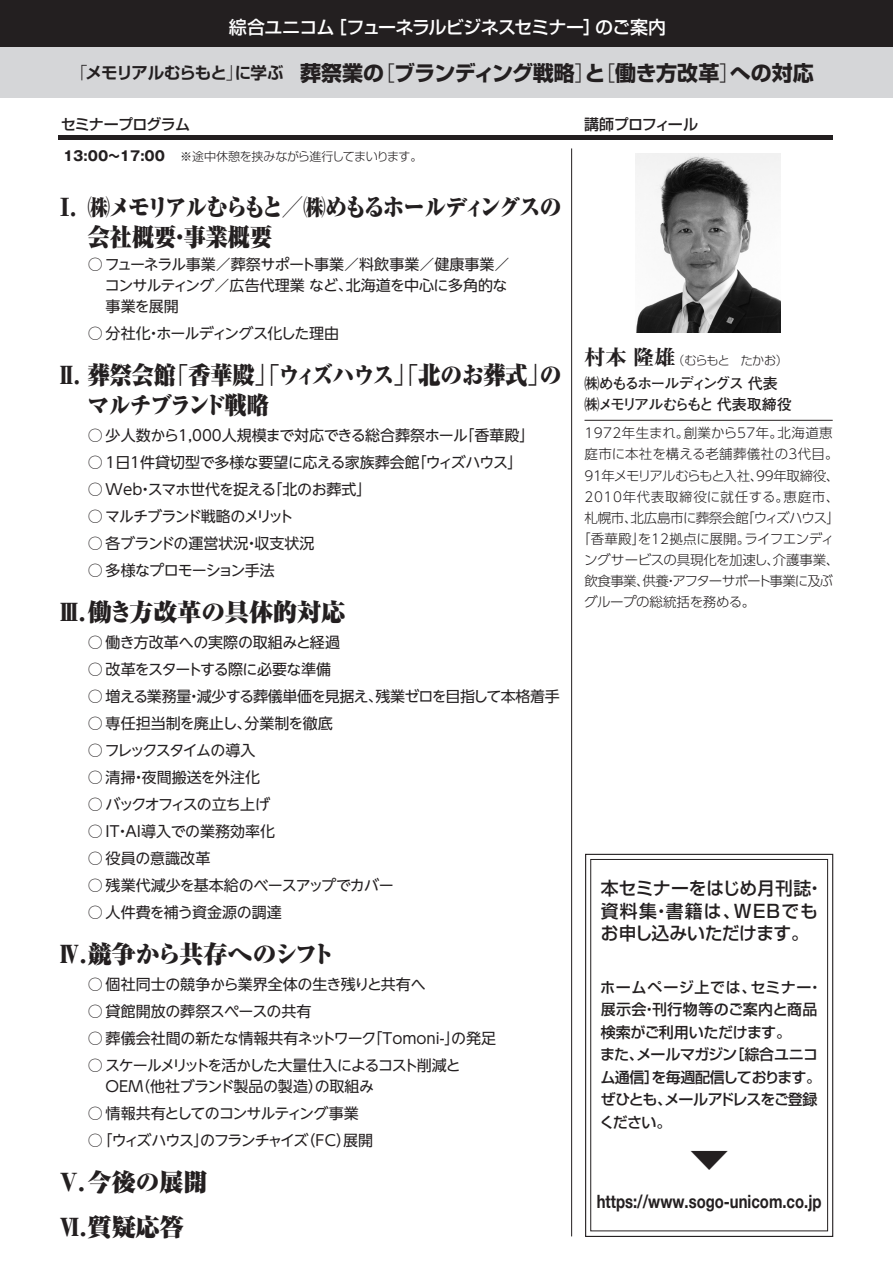
<style>
.page{position:relative;width:893px;height:1263px;background:#fff}
.page>*{position:absolute;margin:0;border:0;box-sizing:border-box;transform-origin:0 0}
.t1{font:500 31.05px "Shin Go Pro";color:#231f20;scale:1.3 1}
.t2{font:900 24px/30px "Ryumin Pro";letter-spacing:-.035em;color:#231f20;scale:.92 1}
.t3{font:900 24px/30px "Ryumin Pro";letter-spacing:-.08em;color:#231f20;scale:.92 1}
.t4{font:900 24px/45px "Ryumin Pro";color:#231f20}
.t5{font:900 24px "Ryumin Pro";letter-spacing:-.035em;color:#231f20}
.t6{font:700 21px "Shin Go Pro";letter-spacing:-.01em;color:#231f20}
.t7{font:700 18.3px "Helvetica Neue";color:#231f20;scale:.81 1}
.t8{font:500 18px/22.5px "Shin Go Pro";color:#231f20}
.t9{font:500 18px "Shin Go Pro";letter-spacing:-.04em;color:#fff}
.t10{font:15px/21px "UD Shin Go NT Pro";letter-spacing:-.03em;color:#231f20;text-align:justify}
.t11{font:500 15px/22.5px "Shin Go Pro";letter-spacing:-.03em;color:#231f20}
.t12{font:15px "UD Shin Go NT Pro";color:#231f20}
.t13{font:15px "UD Shin Go NT Pro";letter-spacing:-.1em;color:#231f20}
.t14{font:15px/21px "UD Shin Go NT Pro";letter-spacing:-.065em;color:#231f20}
.t15{font:15px "UD Shin Go NT Pro";letter-spacing:-.055em;color:#231f20}
.t16{font:15px "UD Shin Go NT Pro";letter-spacing:-.01em;color:#231f20}
.t17{font:15px "UD Shin Go NT Pro";letter-spacing:-.06em;color:#231f20}
.t18{font:700 15px/21px "Futo Go B101 Pro";letter-spacing:-.12em;color:#231f20}
.t19{font:15px "UD Shin Go NT Pro";letter-spacing:-.05em;color:#231f20}
.t20{font:15px "UD Shin Go NT Pro";letter-spacing:-.005em;color:#231f20}
.t21{font:15px "UD Shin Go NT Pro";letter-spacing:-.09em;color:#231f20}
.t22{font:500 15px "Shin Go Pro";letter-spacing:-.05em;color:#231f20}
.t23{font:300 13.5px "UD Shin Go Pro";letter-spacing:-.02em;color:#231f20}
.t24{font:300 13.5px "UD Shin Go Pro";letter-spacing:-.045em;color:#231f20}
.t25{font:300 13.5px "UD Shin Go Pro";letter-spacing:.03em;color:#231f20}
.t26{font:300 13.5px "UD Shin Go Pro";letter-spacing:-.07em;color:#231f20}
.t27{font:300 13.5px "UD Shin Go Pro";letter-spacing:.045em;color:#231f20}
.t28{font:300 13.5px "UD Shin Go Pro";letter-spacing:.025em;color:#231f20}
.t29{font:300 12px "Shin Go Pro";letter-spacing:-.035em;color:#231f20}
.s1{font-weight:300;font-size:16.5px}
.s2{font-family:"Shin Go Pro De";font-size:16.5px}
.s3{font-weight:300}
.s4{font-family:"Gothic MB101 Pro";font-weight:700;font-size:13.5px}
.s5{font-family:"Midashi Min Pro MA31";font-weight:400;font-size:21px}
</style>
<div class="page">
<div style="left:0;top:0;width:892px;height:47px;background:#231f20"></div>
<div style="left:0;top:47px;width:892px;height:50px;background:#d5d6d8"></div>
<hr style="left:58px;top:136px;width:526px;height:4px;background:#231f20">
<hr style="left:584px;top:136px;width:248px;height:4px;background:#231f20">
<hr style="left:571px;top:148px;width:1px;height:1088px;background:#231f20">
<hr style="left:584px;top:420px;width:248px;height:1px;background:#231f20">
<img style="left:635px;top:153px;width:145px;height:180px">
<div style="left:585px;top:854px;width:247px;height:383px;border:1px solid #231f20"></div>
<div style="left:590px;top:859px;width:237px;height:372px;border:1px solid #231f20"></div>
<p class="t9" style="left:229px;top:12px;width:439px">綜合ユニコム［フューネラルビジネスセミナー］のご案内</p>
<h3 class="t6" style="left:71px;top:56px;width:744px"><span class="s1">「</span><span class="s2">メモリアルむらもと</span><span class="s1">」</span><span class="s2">に学ぶ　</span>葬祭業の<span class="s3">［</span>ブランディング戦略<span class="s3">］</span>と<span class="s3">［</span>働き方改革<span class="s3">］</span>への対応</h3>
<p class="t22" style="left:61px;top:112px;width:131px">セミナープログラム</p>
<p class="t29" style="left:63px;top:146px;width:360px"><span class="s4">13:00～17:00</span> ※途中休憩を挟みながら進行してまいります。</p>
<h2 class="t3" style="left:88px;top:191px;width:516px;text-indent:-34px">Ⅰ．㈱メモリアルむらもと／㈱めもるホールディングスの会社概要・事業概要</h2>
<p class="t10" style="left:105px;top:253px;width:406px;text-indent:-17px">○ フューネラル事業／葬祭サポート事業／料飲事業／健康事業／コンサルティング／広告代理業 など、北海道を中心に多角的な事業を展開</p>
<p class="t10" style="left:88px;top:322px;width:253px">○ 分社化・ホールディングス化した理由</p>
<h2 class="t2" style="left:87px;top:359px;width:517px;text-indent:-32px">Ⅱ．葬祭会館「香華殿」「ウィズハウス」「北のお葬式」のマルチブランド戦略</h2>
<p class="t16" style="left:88px;top:423px;width:448px">○ 少人数から1,000人規模まで対応できる総合葬祭ホール「香華殿」</p>
<p class="t10" style="left:88px;top:451px;width:436px">○ 1日1件貸切型で多様な要望に応える家族葬会館「ウィズハウス」</p>
<p class="t10" style="left:88px;top:478px;width:285px">○ Web・スマホ世代を捉える「北のお葬式」</p>
<p class="t21" style="left:88px;top:504px;width:207px">○ マルチブランド戦略のメリット</p>
<p class="t20" style="left:88px;top:531px;width:228px">○ 各ブランドの運営状況・収支状況</p>
<p class="t17" style="left:88px;top:558px;width:188px">○ 多様なプロモーション手法</p>
<h2 class="t4" style="left:57px;top:588px;width:290px">Ⅲ．働き方改革の具体的対応</h2>
<p class="t10" style="left:88px;top:631px;width:253px">○ 働き方改革への実際の取組みと経過</p>
<p class="t19" style="left:88px;top:657px;width:245px">○ 改革をスタートする際に必要な準備</p>
<p class="t15" style="left:88px;top:684px;width:473px">○ 増える業務量・減少する葬儀単価を見据え、残業ゼロを目指して本格着手</p>
<p class="t12" style="left:88px;top:711px;width:246px">○ 専任担当制を廃止し、分業制を徹底</p>
<p class="t13" style="left:88px;top:738px;width:169px">○ フレックスタイムの導入</p>
<p class="t12" style="left:88px;top:765px;width:174px">○ 清掃・夜間搬送を外注化</p>
<p class="t13" style="left:88px;top:792px;width:184px">○ バックオフィスの立ち上げ</p>
<p class="t12" style="left:88px;top:819px;width:189px">○ IT・AI導入での業務効率化</p>
<p class="t12" style="left:88px;top:846px;width:124px">○ 役員の意識改革</p>
<p class="t10" style="left:88px;top:874px;width:307px">○ 残業代減少を基本給のベースアップでカバー</p>
<p class="t10" style="left:88px;top:901px;width:195px">○ 人件費を補う資金源の調達</p>
<h2 class="t5" style="left:58px;top:935px;width:278px">Ⅳ．競争から共存へのシフト</h2>
<p class="t10" style="left:88px;top:973px;width:339px">○ 個社同士の競争から業界全体の生き残りと共有へ</p>
<p class="t10" style="left:88px;top:1000px;width:225px">○ 貸館開放の葬祭スペースの共有</p>
<p class="t12" style="left:88px;top:1026px;width:409px">○ 葬儀会社間の新たな情報共有ネットワーク「Tomoni-」の発足</p>
<p class="t14" style="left:106px;top:1054px;width:356px;text-indent:-18px">○ スケールメリットを活かした大量仕入によるコスト削減と<br>OEM（他社ブランド製品の製造）の取組み</p>
<p class="t17" style="left:88px;top:1101px;width:272px">○ 情報共有としてのコンサルティング事業</p>
<p class="t13" style="left:88px;top:1128px;width:287px">○ 「ウィズハウス」のフランチャイズ（FC）展開</p>
<h2 class="t4" style="left:57px;top:1158px;width:152px">Ⅴ．今後の展開<br>Ⅵ．質疑応答</h2>
<p class="t11" style="left:584px;top:112px;width:115px">講師プロフィール</p>
<p class="t29" style="left:584px;top:351px;width:205px"><span class="s5">村本 隆雄</span>（むらもと　たかお）</p>
<p class="t18" style="left:584px;top:371px;width:209px">㈱めもるホールディングス 代表㈱メモリアルむらもと 代表取締役</p>
<p class="t25" style="left:584px;top:422px;width:249px">1972年生まれ。創業から57年。北海道恵</p>
<p class="t28" style="left:584px;top:443px;width:255px">庭市に本社を構える老舗葬儀社の3代目。</p>
<p class="t24" style="left:584px;top:464px;width:256px">91年メモリアルむらもと入社、99年取締役、</p>
<p class="t27" style="left:584px;top:485px;width:256px">2010年代表取締役に就任する。恵庭市、</p>
<p class="t23" style="left:584px;top:506px;width:257px">札幌市、北広島市に葬祭会館「ウィズハウス」</p>
<p class="t23" style="left:577px;top:527px;width:258px">「香華殿」を12拠点に展開。ライフエンディ</p>
<p class="t23" style="left:583px;top:548px;width:257px">ングサービスの具現化を加速し、介護事業、</p>
<p class="t26" style="left:584px;top:569px;width:250px">飲食事業、供養・アフターサポート事業に及ぶ</p>
<p class="t23" style="left:584px;top:590px;width:172px">グループの総統括を務める。</p>
<p class="t8" style="left:600px;top:875px;width:224px">本セミナーをはじめ月刊誌・資料集・書籍は、WEBでもお申し込みいただけます。</p>
<p class="t11" style="left:599px;top:974px;width:224px">ホームページ上では、セミナー・展示会・刊行物等のご案内と商品検索がご利用いただけます。<br>また、メールマガジン［綜合ユニコム通信］を毎週配信しております。ぜひとも、メールアドレスをご登録ください。</p>
<h1 class="t1" style="left:688px;top:1134px;width:33px">▼</h1>
<p class="t7" style="left:596px;top:1187px;width:279px">https://www.sogo-unicom.co.jp</p>
</div>
